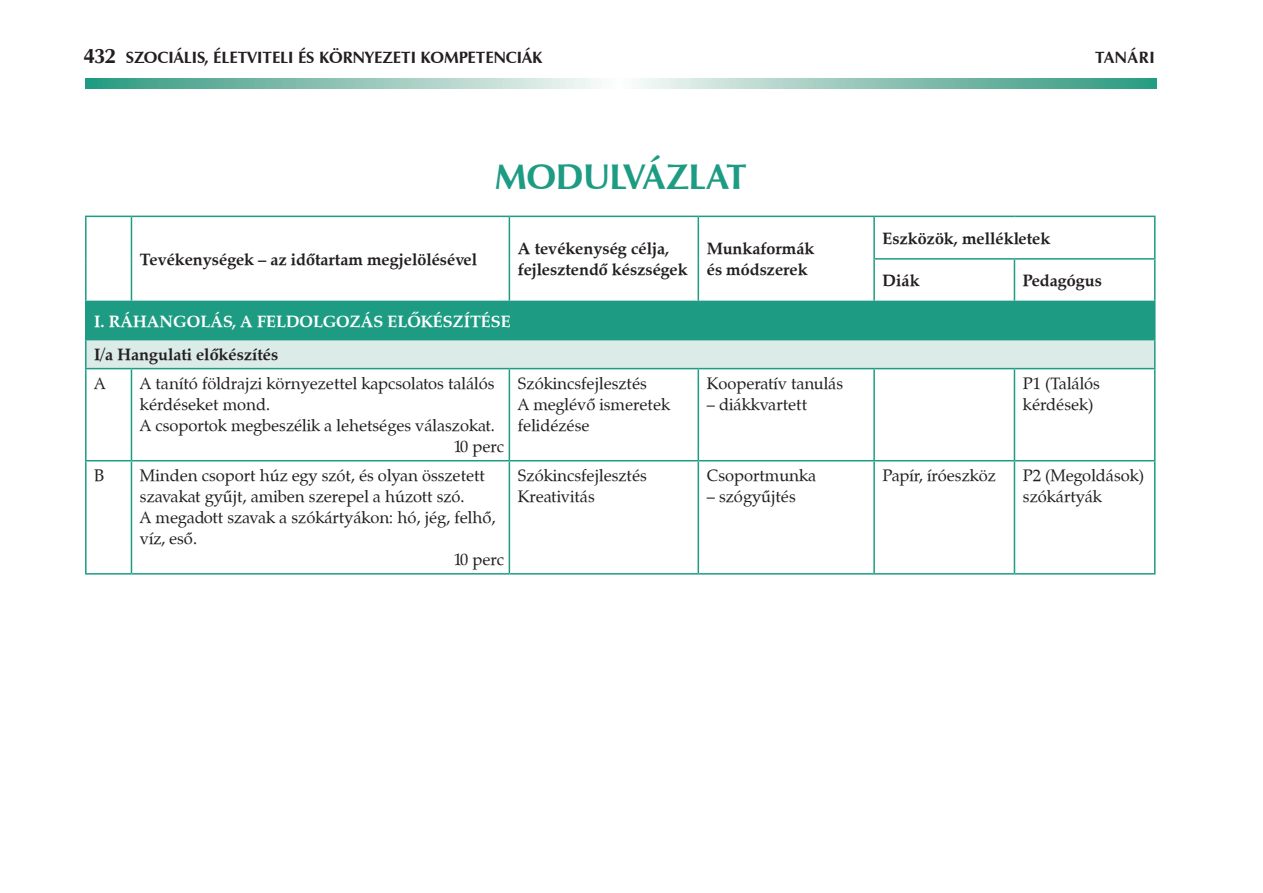
<style>
.page{position:relative;width:1263px;height:893px;background:#fff}
.page>*{position:absolute;margin:0;border:0;box-sizing:border-box;transform-origin:0 0}
.t1{font:700 36px "Zapf Humanist 601 PFL";letter-spacing:-.015em;color:#1d9c83}
.t2{font:16.5px/21px "Zapf Calligraphic 801 PFL";color:#231f20}
.t3{font:700 16.5px/21px "Zapf Calligraphic 801 PFL";color:#231f20}
.t4{font:700 16.5px "Zapf Humanist 601 PFL";color:#231f20}
.t5{font:700 16.5px "Zapf Calligraphic 801 PFL";color:#fff}
.s1{font-size:21px}
</style>
<div class="page">
<svg style="left:85px;top:78px;width:1072px;height:11px"></svg>
<div style="left:86px;top:301px;width:1069px;height:39px;background:#1d9c83"></div>
<div style="left:86px;top:340px;width:1069px;height:29px;background:#dbebe7"></div>
<hr style="left:85px;top:217px;width:2px;height:42px;background:#1d9c83">
<hr style="left:85px;top:259px;width:2px;height:42px;background:#1d9c83">
<hr style="left:85px;top:216px;width:46px;height:1px;background:#1d9c83">
<hr style="left:131px;top:216px;width:378px;height:1px;background:#1d9c83">
<hr style="left:509px;top:216px;width:189px;height:1px;background:#1d9c83">
<hr style="left:131px;top:217px;width:1px;height:42px;background:#1d9c83">
<hr style="left:509px;top:217px;width:1px;height:42px;background:#1d9c83">
<hr style="left:131px;top:259px;width:1px;height:42px;background:#1d9c83">
<hr style="left:509px;top:259px;width:1px;height:42px;background:#1d9c83">
<hr style="left:697px;top:217px;width:2px;height:42px;background:#1d9c83">
<hr style="left:697px;top:259px;width:2px;height:42px;background:#1d9c83">
<hr style="left:698px;top:216px;width:176px;height:1px;background:#1d9c83">
<hr style="left:873px;top:217px;width:2px;height:41px;background:#1d9c83">
<hr style="left:874px;top:216px;width:140px;height:1px;background:#1d9c83">
<hr style="left:1014px;top:216px;width:141px;height:1px;background:#1d9c83">
<hr style="left:1154px;top:217px;width:1px;height:41px;background:#1d9c83">
<hr style="left:85px;top:301px;width:46px;height:1px;background:#1d9c83">
<hr style="left:873px;top:260px;width:2px;height:41px;background:#1d9c83">
<hr style="left:873px;top:258px;width:141px;height:2px;background:#1d9c83">
<hr style="left:1014px;top:258px;width:141px;height:2px;background:#1d9c83">
<hr style="left:1014px;top:260px;width:1px;height:41px;background:#1d9c83">
<hr style="left:1154px;top:260px;width:1px;height:41px;background:#1d9c83">
<hr style="left:85px;top:302px;width:2px;height:37px;background:#1d9c83">
<hr style="left:85px;top:340px;width:2px;height:28px;background:#1d9c83">
<hr style="left:85px;top:339px;width:46px;height:1px;background:#1d9c83">
<svg style="left:1154px;top:340px;width:1px;height:28px"></svg>
<hr style="left:85px;top:369px;width:2px;height:91px;background:#1d9c83">
<hr style="left:85px;top:461px;width:2px;height:112px;background:#1d9c83">
<hr style="left:85px;top:368px;width:46px;height:1px;background:#1d9c83">
<hr style="left:85px;top:460px;width:46px;height:1px;background:#1d9c83">
<hr style="left:85px;top:573px;width:46px;height:2px;background:#1d9c83">
<hr style="left:131px;top:369px;width:1px;height:91px;background:#1d9c83">
<hr style="left:131px;top:461px;width:1px;height:112px;background:#1d9c83">
<hr style="left:131px;top:368px;width:378px;height:1px;background:#1d9c83">
<hr style="left:509px;top:368px;width:189px;height:1px;background:#1d9c83">
<hr style="left:698px;top:368px;width:176px;height:1px;background:#1d9c83">
<hr style="left:874px;top:368px;width:140px;height:1px;background:#1d9c83">
<hr style="left:1014px;top:368px;width:141px;height:1px;background:#1d9c83">
<hr style="left:509px;top:369px;width:1px;height:91px;background:#1d9c83">
<hr style="left:697px;top:369px;width:2px;height:91px;background:#1d9c83">
<hr style="left:873px;top:369px;width:2px;height:91px;background:#1d9c83">
<hr style="left:1014px;top:369px;width:1px;height:91px;background:#1d9c83">
<hr style="left:1154px;top:369px;width:1px;height:91px;background:#1d9c83">
<hr style="left:509px;top:461px;width:1px;height:112px;background:#1d9c83">
<hr style="left:697px;top:461px;width:2px;height:112px;background:#1d9c83">
<hr style="left:873px;top:461px;width:2px;height:112px;background:#1d9c83">
<hr style="left:1014px;top:461px;width:1px;height:112px;background:#1d9c83">
<hr style="left:1154px;top:461px;width:1px;height:112px;background:#1d9c83">
<hr style="left:131px;top:460px;width:378px;height:1px;background:#1d9c83">
<hr style="left:509px;top:460px;width:189px;height:1px;background:#1d9c83">
<hr style="left:698px;top:460px;width:176px;height:1px;background:#1d9c83">
<hr style="left:874px;top:460px;width:140px;height:1px;background:#1d9c83">
<hr style="left:1014px;top:460px;width:141px;height:1px;background:#1d9c83">
<hr style="left:131px;top:573px;width:378px;height:2px;background:#1d9c83">
<hr style="left:509px;top:573px;width:189px;height:2px;background:#1d9c83">
<hr style="left:698px;top:573px;width:176px;height:2px;background:#1d9c83">
<hr style="left:874px;top:573px;width:140px;height:2px;background:#1d9c83">
<hr style="left:1014px;top:573px;width:141px;height:2px;background:#1d9c83">
<p class="t4" style="left:83px;top:47px;width:61px"><span class="s1">432</span> SZOCIÁLIS</p>
<p class="t4" style="left:204px;top:47px;width:18px">, ÉLETVITELI</p>
<p class="t4" style="left:298px;top:47px;width:32px">ÉS KÖRNYEZETI</p>
<p class="t4" style="left:420px;top:47px;width:9px">KOMPETENCIÁKTAN</p>
<p class="t4" style="left:1128px;top:47px;width:29px">ÁRI</p>
<h1 class="t1" style="left:495px;top:154px;width:254px">MODULVÁZLAT</h1>
<p class="t3" style="left:140px;top:249px;width:339px">Tevékenységek – az időtartam megjelölésével</p>
<p class="t3" style="left:518px;top:238px;width:171px">A tevékenység célja, fejlesztendő készségek</p>
<p class="t3" style="left:707px;top:238px;width:109px">Munkaformák és módszerek</p>
<p class="t5" style="left:94px;top:311px;width:416px">I. Ráhangolás, a feldolgozás előkészítése</p>
<p class="t3" style="left:94px;top:344px;width:185px">I/a Hangulati előkészítés</p>
<p class="t2" style="left:94px;top:373px;width:13px">A</p>
<p class="t2" style="left:140px;top:373px;width:356px">A tanító földrajzi környezettel kapcsolatos találós</p>
<p class="t2" style="left:140px;top:394px;width:132px">kérdéseket mond.</p>
<p class="t2" style="left:140px;top:415px;width:356px">A csoportok megbeszélik a lehetséges válaszokat.</p>
<p class="t2" style="left:454px;top:436px;width:52px">10 perc</p>
<p class="t2" style="left:518px;top:373px;width:154px">Szókincsfejlesztés<br>A meglévő ismeretek felidézése</p>
<p class="t2" style="left:707px;top:373px;width:138px">Kooperatív tanulás</p>
<p class="t2" style="left:707px;top:394px;width:102px">– diákkvartett</p>
<p class="t2" style="left:94px;top:465px;width:12px">B</p>
<p class="t2" style="left:140px;top:465px;width:346px">Minden csoport húz egy szót, és olyan összetett</p>
<p class="t2" style="left:140px;top:486px;width:326px">szavakat gyűjt, amiben szerepel a húzott szó.</p>
<p class="t2" style="left:140px;top:507px;width:357px">A megadott szavak a szókártyákon: hó, jég, felhő,</p>
<p class="t2" style="left:140px;top:528px;width:59px">víz, eső.</p>
<p class="t2" style="left:454px;top:549px;width:52px">10 perc</p>
<p class="t2" style="left:518px;top:465px;width:130px">Szókincsfejlesztés<br>Kreativitás</p>
<p class="t2" style="left:707px;top:465px;width:111px">Csoportmunka</p>
<p class="t2" style="left:707px;top:486px;width:90px">– szógyűjtés</p>
<p class="t3" style="left:883px;top:227px;width:169px">Eszközök, mellékletek</p>
<p class="t3" style="left:883px;top:270px;width:38px">Diák</p>
<p class="t3" style="left:1023px;top:270px;width:80px">Pedagógus</p>
<p class="t2" style="left:1023px;top:373px;width:78px">P1 (Találós kérdések)</p>
<p class="t2" style="left:883px;top:465px;width:115px">papír, íróeszköz</p>
<p class="t2" style="left:1023px;top:465px;width:123px">P2 (Megoldások) szókártyák</p>
</div>
